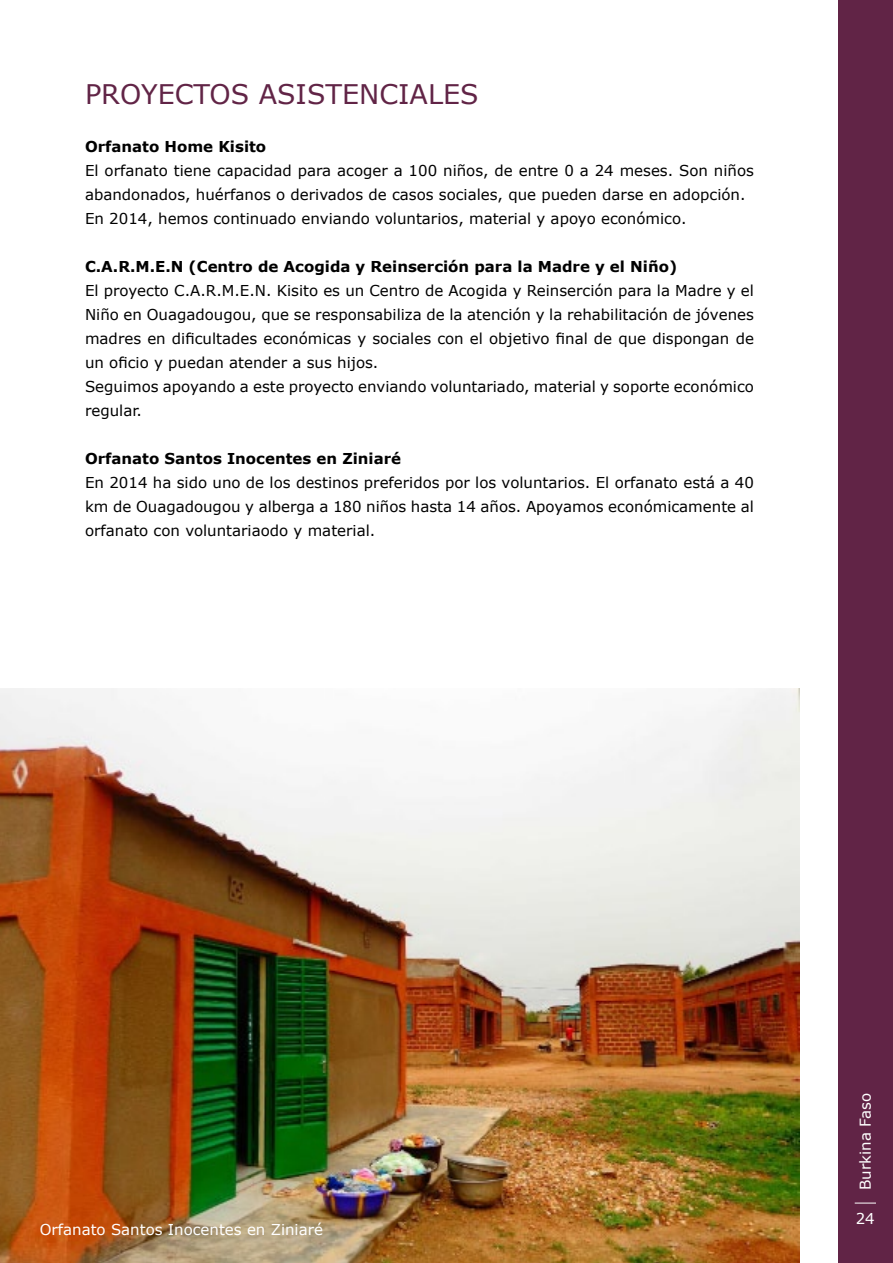
<style>
.page{position:relative;width:893px;height:1263px;background:#fff}
.page>*{position:absolute;margin:0;border:0;box-sizing:border-box;transform-origin:0 0}
.t1{font:27px "Verdana";color:#612446}
.t2{font:15px/24px "Verdana";color:#000}
.t3{font:700 15px "Verdana";color:#000}
.t4{font:15px "Verdana";color:#fff}
</style>
<div class="page">
<div style="left:839px;top:0;width:54px;height:1263px;background:#612446"></div>
<svg style="left:855px;top:1203px;width:21px;height:1px"></svg>
<img style="left:0;top:689px;width:800px;height:574px">
<h1 class="t1" style="left:85px;top:75px;width:395px">PROYECTOS ASISTENCIALES</h1>
<p class="t3" style="left:85px;top:136px;width:183px">Orfanato Home Kisito</p>
<p class="t2" style="left:85px;top:158px;width:670px">El orfanato tiene capacidad para acoger a 100 niños, de entre 0 a 24 meses. Son niños abandonados, huérfanos o derivados de casos sociales, que pueden darse en adopción.<br>En 2014, hemos continuado enviando voluntarios, material y apoyo económico.</p>
<p class="t3" style="left:85px;top:256px;width:594px">C.A.R.M.E.N (Centro de Acogida y Reinserción para la Madre y el Niño)</p>
<p class="t2" style="left:85px;top:278px;width:670px">El proyecto C.A.R.M.E.N. Kisito es un Centro de Acogida y Reinserción para la Madre y el Niño en Ouagadougou, que se responsabiliza de la atención y la rehabilitación de jóvenes madres en dificultades económicas y sociales con el objetivo final de que dispongan de un oficio y puedan atender a sus hijos.<br>Seguimos apoyando a este proyecto enviando voluntariado, material y soporte económico regular.</p>
<p class="t3" style="left:85px;top:448px;width:318px">Orfanato Santos Inocentes en Ziniaré</p>
<p class="t2" style="left:85px;top:470px;width:670px;text-align:justify">En 2014 ha sido uno de los destinos preferidos por los voluntarios. El orfanato está a 40 km de Ouagadougou y alberga a 180 niños hasta 14 años. Apoyamos económicamente al orfanato con voluntariaodo y material.</p>
<p class="t4" style="left:40px;top:1219px;width:285px">Orfanato Santos Inocentes en Ziniaré</p>
<p class="t4" style="left:855px;top:1190px;width:98px;rotate:-90deg">Burkina Faso</p>
<p class="t4" style="left:856px;top:1208px;width:21px">24</p>
</div>
